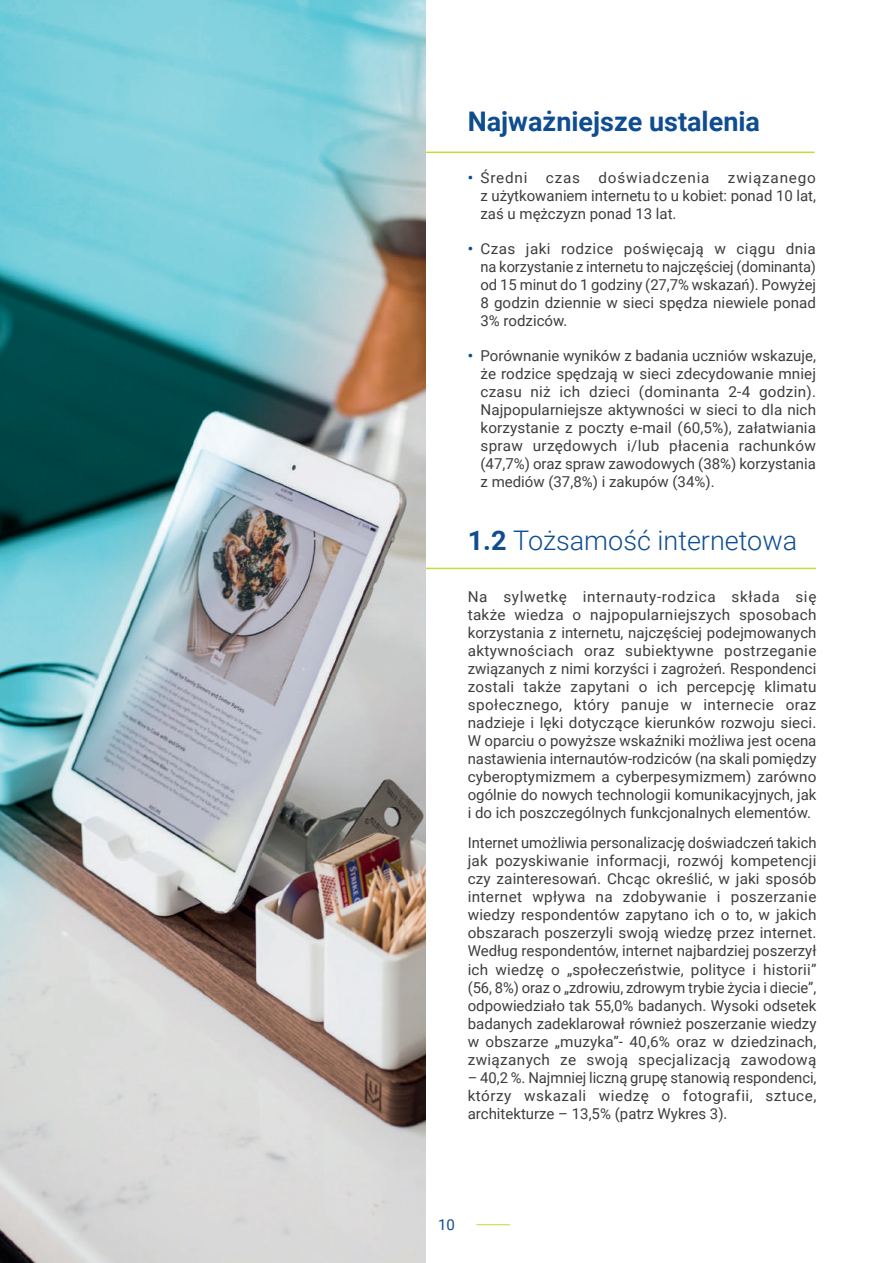
<style>
.page{position:relative;width:893px;height:1263px;background:#fff}
.page>*{position:absolute;margin:0;border:0;box-sizing:border-box;transform-origin:0 0}
.t1{font:300 27px "Roboto";color:#0f4d91}
.t2{font:700 27px "Roboto";color:#0f4d91}
.t3{font:15px/18px "Roboto";color:#3e3e3f;text-align:justify}
.t4{font:15px "Roboto";color:#0f4d91}
.s1{font-weight:700;color:#0f4d91}
.s2{font-weight:700}
</style>
<div class="page">
<hr style="left:477px;top:1224px;width:33px;height:1px;background:#c8da35">
<hr style="left:391px;top:152px;width:423px;height:1px;background:#c8da35">
<hr style="left:391px;top:568px;width:425px;height:1px;background:#c8da35">
<img style="left:0;top:0;width:425px;height:1263px">
<h1 class="t2" style="left:468px;top:102px;width:294px">Najważniejsze ustalenia</h1>
<p class="t3" style="left:480px;top:168px;width:337px;text-indent:-13px"><span class="s1">•</span> Średni czas doświadczenia związanego z użytkowaniem internetu to u kobiet: ponad 10 lat, zaś u mężczyzn ponad 13 lat.</p>
<p class="t3" style="left:480px;top:239px;width:337px;text-indent:-13px"><span class="s1">•</span> Czas jaki rodzice poświęcają w ciągu dnia na korzystanie z internetu to najczęściej (dominanta) od 15 minut do 1 godziny (27,7% wskazań). Powyżej 8 godzin dziennie w sieci spędza niewiele ponad 3% rodziców.</p>
<p class="t3" style="left:480px;top:346px;width:337px;text-indent:-13px"><span class="s1">•</span> Porównanie wyników z badania uczniów wskazuje, że rodzice spędzają w sieci zdecydowanie mniej czasu niż ich dzieci (dominanta 2-4 godzin).<br>Najpopularniejsze aktywności w sieci to dla nich korzystanie z poczty e-mail (60,5%), załatwiania spraw urzędowych i/lub płacenia rachunków (47,7%) oraz spraw zawodowych (38%) korzystania z mediów (37,8%) i zakupów (34%).</p>
<h1 class="t1" style="left:468px;top:521px;width:331px"><span class="s2">1.2</span> Tożsamość internetowa</h1>
<p class="t3" style="left:468px;top:587px;width:350px">Na sylwetkę internauty-rodzica składa się także wiedza o najpopularniejszych sposobach korzystania z internetu, najczęściej podejmowanych aktywnościach oraz subiektywne postrzeganie związanych z nimi korzyści i zagrożeń. Respondenci zostali także zapytani o ich percepcję klimatu społecznego, który panuje w internecie oraz nadzieje i lęki dotyczące kierunków rozwoju sieci.<br>W oparciu o powyższe wskaźniki możliwa jest ocena nastawienia internautów-rodziców (na skali pomiędzy cyberoptymizmem a cyberpesymizmem) zarówno ogólnie do nowych technologii komunikacyjnych, jak i do ich poszczególnych funkcjonalnych elementów.</p>
<p class="t3" style="left:468px;top:833px;width:350px">Internet umożliwia personalizację doświadczeń takich jak pozyskiwanie informacji, rozwój kompetencji czy zainteresowań. Chcąc określić, w jaki sposób internet wpływa na zdobywanie i poszerzanie wiedzy respondentów zapytano ich o to, w jakich obszarach poszerzyli swoją wiedzę przez internet.<br>Według respondentów, internet najbardziej poszerzył ich wiedzę o „społeczeństwie, polityce i historii” (56, 8%) oraz o „zdrowiu, zdrowym trybie życia i diecie”, odpowiedziało tak 55,0% badanych. Wysoki odsetek badanych zadeklarował również poszerzanie wiedzy w obszarze „muzyka”- 40,6% oraz w dziedzinach, związanych ze swoją specjalizacją zawodową</p>
<p class="t3" style="left:468px;top:1067px;width:350px">– 40,2 %. Najmniej liczną grupę stanowią respondenci, którzy wskazali wiedzę o fotografii, sztuce, architekturze – 13,5% (patrz Wykres 3).</p>
<p class="t4" style="left:438px;top:1214px;width:18px">10</p>
</div>
